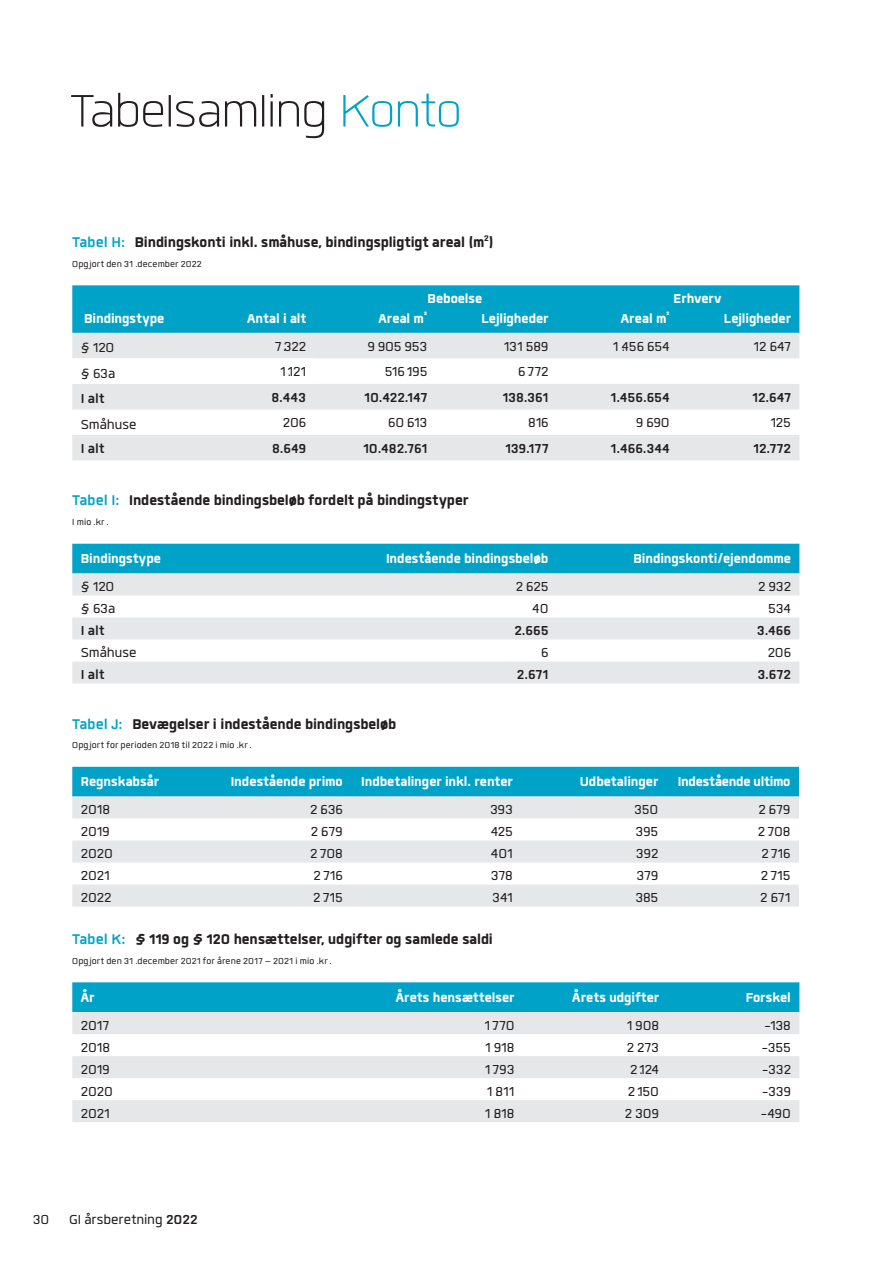
<style>
.page{position:relative;width:893px;height:1263px;background:#fff}
.page>*{position:absolute;margin:0;border:0;box-sizing:border-box;transform-origin:0 0}
.rubrik_1_-_42{font:300 63px "Quan";letter-spacing:-.01em;color:#231f20}
.Tabelrubrik{font:800 19.5px "Quan";letter-spacing:-.005em;color:#231f20}
.Tabel_tekst{font:18px "Quan";color:#231f20}
.Tabel_headertekst{font:800 18px "Quan";letter-spacing:-.005em;color:#fff}
.Tabel_tekst-2{font:700 18px "Quan";letter-spacing:.01em;color:#231f20}
.Brød{font:18px "Quan";color:#231f20}
.Brød-2{font:700 18px "Quan";letter-spacing:.01em;color:#231f20}
.Tabel_lille_tekst{font:12px "Quan";letter-spacing:.01em;color:#231f20}
.s1{color:#00a3c7}
.s2{font-weight:700;color:#00a3c7}
.s3{font-weight:700}
</style>
<div class="page">
<div style="left:72px;top:285px;width:727px;height:48px;background:#00a3c7"></div>
<svg style="left:72px;top:333px;width:727px;height:127px;fill:#e6e7e9"></svg>
<svg style="left:72px;top:358px;width:243px;height:26px"></svg>
<div style="left:72px;top:544px;width:727px;height:29px;background:#00a3c7"></div>
<svg style="left:72px;top:573px;width:727px;height:110px;fill:#e6e7e9"></svg>
<div style="left:72px;top:767px;width:727px;height:29px;background:#00a3c7"></div>
<svg style="left:72px;top:796px;width:727px;height:110px;fill:#e6e7e9"></svg>
<div style="left:72px;top:982px;width:727px;height:30px;background:#00a3c7"></div>
<svg style="left:72px;top:1012px;width:727px;height:110px;fill:#e6e7e9"></svg>
<h1 class="rubrik_1_-_42" style="left:70px;top:82px;width:393px">Tabelsamling <span class="s1">Konto</span></h1>
<h3 class="Tabelrubrik" style="left:72px;top:233px;width:423px"><span class="s2">Tabel H:</span> Bindingskonti inkl. småhuse, bindingspligtigt areal (m<sup>2</sup>)</h3>
<p class="Tabel_lille_tekst" style="left:72px;top:258px;width:131px">Opgjort den 31. december 2022</p>
<p class="Tabel_headertekst" style="left:427px;top:290px;width:56px">Beboelse</p>
<p class="Tabel_headertekst" style="left:673px;top:290px;width:49px">Erhverv</p>
<p class="Tabel_headertekst" style="left:84px;top:309px;width:82px">Bindingstype</p>
<p class="Tabel_headertekst" style="left:247px;top:309px;width:61px">Antal i alt</p>
<p class="Tabel_headertekst" style="left:378px;top:309px;width:50px">Areal m<sup>²</sup></p>
<p class="Tabel_headertekst" style="left:482px;top:309px;width:69px">Lejligheder</p>
<p class="Tabel_headertekst" style="left:621px;top:309px;width:50px">Areal m<sup>²</sup></p>
<p class="Tabel_headertekst" style="left:724px;top:309px;width:69px">Lejligheder</p>
<p class="Brød" style="left:81px;top:339px;width:35px">§ 120</p>
<p class="Tabel_tekst" style="left:275px;top:338px;width:32px">7.322</p>
<p class="Tabel_tekst" style="left:368px;top:338px;width:61px">9.905.953</p>
<p class="Tabel_tekst" style="left:504px;top:338px;width:46px">131.589</p>
<p class="Tabel_tekst" style="left:613px;top:338px;width:58px">1.456.654</p>
<p class="Tabel_tekst" style="left:754px;top:338px;width:38px">12.647</p>
<p class="Brød" style="left:81px;top:365px;width:36px">§ 63a</p>
<p class="Tabel_tekst" style="left:280px;top:363px;width:27px">1.121</p>
<p class="Tabel_tekst" style="left:385px;top:363px;width:44px">516.195</p>
<p class="Tabel_tekst" style="left:518px;top:363px;width:32px">6.772</p>
<p class="Brød-2" style="left:81px;top:390px;width:25px">I alt</p>
<p class="Tabel_tekst-2" style="left:271px;top:388px;width:36px">8.443</p>
<p class="Tabel_tekst-2" style="left:365px;top:388px;width:64px">10.422.147</p>
<p class="Tabel_tekst-2" style="left:503px;top:388px;width:47px">138.361</p>
<p class="Tabel_tekst-2" style="left:611px;top:388px;width:60px">1.456.654</p>
<p class="Tabel_tekst-2" style="left:752px;top:388px;width:40px">12.647</p>
<p class="Brød" style="left:81px;top:416px;width:57px">Småhuse</p>
<p class="Tabel_tekst" style="left:283px;top:414px;width:25px">206</p>
<p class="Tabel_tekst" style="left:388px;top:414px;width:41px">60.613</p>
<p class="Tabel_tekst" style="left:528px;top:414px;width:22px">816</p>
<p class="Tabel_tekst" style="left:636px;top:414px;width:35px">9.690</p>
<p class="Tabel_tekst" style="left:771px;top:414px;width:22px">125</p>
<p class="Brød-2" style="left:81px;top:439px;width:25px">I alt</p>
<p class="Tabel_tekst-2" style="left:272px;top:439px;width:36px">8.649</p>
<p class="Tabel_tekst-2" style="left:363px;top:439px;width:65px">10.482.761</p>
<p class="Tabel_tekst-2" style="left:505px;top:439px;width:45px">139.177</p>
<p class="Tabel_tekst-2" style="left:611px;top:439px;width:60px">1.466.344</p>
<p class="Tabel_tekst-2" style="left:753px;top:439px;width:39px">12.772</p>
<h3 class="Tabelrubrik" style="left:72px;top:491px;width:398px"><span class="s2">Tabel I:</span> Indestående bindingsbeløb fordelt på bindingstyper</h3>
<p class="Tabel_lille_tekst" style="left:72px;top:516px;width:36px">I mio. kr.</p>
<p class="Tabel_headertekst" style="left:81px;top:550px;width:82px">Bindingstype</p>
<p class="Tabel_headertekst" style="left:386px;top:550px;width:164px">Indestående bindingsbeløb</p>
<p class="Tabel_headertekst" style="left:633px;top:550px;width:159px">Bindingskonti/ejendomme</p>
<p class="Brød" style="left:81px;top:578px;width:35px">§ 120</p>
<p class="Brød" style="left:516px;top:578px;width:34px">2.625</p>
<p class="Brød" style="left:758px;top:578px;width:34px">2.932</p>
<p class="Brød" style="left:81px;top:600px;width:36px">§ 63a</p>
<p class="Brød" style="left:532px;top:600px;width:18px">40</p>
<p class="Brød" style="left:768px;top:600px;width:24px">534</p>
<p class="Brød-2" style="left:81px;top:622px;width:25px">I alt</p>
<p class="Brød-2" style="left:514px;top:622px;width:36px">2.665</p>
<p class="Brød-2" style="left:757px;top:622px;width:35px">3.466</p>
<p class="Brød" style="left:81px;top:644px;width:57px">Småhuse</p>
<p class="Brød" style="left:541px;top:644px;width:9px">6</p>
<p class="Brød" style="left:768px;top:644px;width:25px">206</p>
<p class="Brød-2" style="left:81px;top:666px;width:25px">I alt</p>
<p class="Brød-2" style="left:517px;top:666px;width:33px">2.671</p>
<p class="Brød-2" style="left:758px;top:666px;width:35px">3.672</p>
<h3 class="Tabelrubrik" style="left:72px;top:714px;width:326px"><span class="s2">Tabel J:</span> Bevægelser i indestående bindingsbeløb</h3>
<p class="Tabel_lille_tekst" style="left:72px;top:739px;width:179px">Opgjort for perioden 2018 til 2022 i mio. kr.</p>
<p class="Tabel_headertekst" style="left:81px;top:773px;width:80px">Regnskabsår</p>
<p class="Tabel_headertekst" style="left:231px;top:773px;width:113px">Indestående primo</p>
<p class="Tabel_headertekst" style="left:361px;top:773px;width:153px">Indbetalinger inkl. renter</p>
<p class="Tabel_headertekst" style="left:580px;top:773px;width:80px">Udbetalinger</p>
<p class="Tabel_headertekst" style="left:678px;top:773px;width:114px">Indestående ultimo</p>
<p class="Tabel_tekst" style="left:81px;top:801px;width:31px">2018</p>
<p class="Tabel_tekst" style="left:310px;top:801px;width:34px">2.636</p>
<p class="Tabel_tekst" style="left:490px;top:801px;width:24px">393</p>
<p class="Tabel_tekst" style="left:634px;top:801px;width:25px">350</p>
<p class="Tabel_tekst" style="left:758px;top:801px;width:33px">2.679</p>
<p class="Tabel_tekst" style="left:81px;top:823px;width:31px">2019</p>
<p class="Tabel_tekst" style="left:311px;top:823px;width:33px">2.679</p>
<p class="Tabel_tekst" style="left:491px;top:823px;width:23px">425</p>
<p class="Tabel_tekst" style="left:636px;top:823px;width:24px">395</p>
<p class="Tabel_tekst" style="left:758px;top:823px;width:34px">2.708</p>
<p class="Tabel_tekst" style="left:81px;top:845px;width:34px">2020</p>
<p class="Tabel_tekst" style="left:310px;top:845px;width:34px">2.708</p>
<p class="Tabel_tekst" style="left:491px;top:845px;width:23px">401</p>
<p class="Tabel_tekst" style="left:636px;top:845px;width:24px">392</p>
<p class="Tabel_tekst" style="left:761px;top:845px;width:31px">2.716</p>
<p class="Tabel_tekst" style="left:81px;top:867px;width:31px">2021</p>
<p class="Tabel_tekst" style="left:314px;top:867px;width:31px">2.716</p>
<p class="Tabel_tekst" style="left:491px;top:867px;width:23px">378</p>
<p class="Tabel_tekst" style="left:637px;top:867px;width:23px">379</p>
<p class="Tabel_tekst" style="left:761px;top:867px;width:31px">2.715</p>
<p class="Tabel_tekst" style="left:81px;top:889px;width:32px">2022</p>
<p class="Tabel_tekst" style="left:313px;top:889px;width:31px">2.715</p>
<p class="Tabel_tekst" style="left:493px;top:889px;width:22px">341</p>
<p class="Tabel_tekst" style="left:636px;top:889px;width:24px">385</p>
<p class="Tabel_tekst" style="left:760px;top:889px;width:32px">2.671</p>
<h3 class="Tabelrubrik" style="left:72px;top:930px;width:422px"><span class="s2">Tabel K:</span> § 119 og § 120 hensættelser, udgifter og samlede saldi</h3>
<p class="Tabel_lille_tekst" style="left:72px;top:955px;width:259px">Opgjort den 31. december 2021 for årene 2017 – 2021 i mio. kr.</p>
<p class="Tabel_headertekst" style="left:81px;top:989px;width:15px">År</p>
<p class="Tabel_headertekst" style="left:396px;top:989px;width:120px">Årets hensættelser</p>
<p class="Tabel_headertekst" style="left:572px;top:989px;width:88px">Årets udgifter</p>
<p class="Tabel_headertekst" style="left:746px;top:989px;width:47px">Forskel</p>
<p class="Tabel_tekst" style="left:81px;top:1017px;width:30px">2017</p>
<p class="Tabel_tekst" style="left:485px;top:1017px;width:31px">1.770</p>
<p class="Tabel_tekst" style="left:627px;top:1017px;width:33px">1.908</p>
<p class="Tabel_tekst" style="left:764px;top:1017px;width:28px">-138</p>
<p class="Tabel_tekst" style="left:81px;top:1039px;width:31px">2018</p>
<p class="Tabel_tekst" style="left:486px;top:1039px;width:30px">1.918</p>
<p class="Tabel_tekst" style="left:627px;top:1039px;width:34px">2.273</p>
<p class="Tabel_tekst" style="left:761px;top:1039px;width:31px">-355</p>
<p class="Tabel_tekst" style="left:81px;top:1061px;width:31px">2019</p>
<p class="Tabel_tekst" style="left:485px;top:1061px;width:31px">1.793</p>
<p class="Tabel_tekst" style="left:630px;top:1061px;width:31px">2.124</p>
<p class="Tabel_tekst" style="left:762px;top:1061px;width:31px">-332</p>
<p class="Tabel_tekst" style="left:81px;top:1083px;width:34px">2020</p>
<p class="Tabel_tekst" style="left:487px;top:1083px;width:29px">1.811</p>
<p class="Tabel_tekst" style="left:628px;top:1083px;width:33px">2.150</p>
<p class="Tabel_tekst" style="left:762px;top:1083px;width:31px">-339</p>
<p class="Tabel_tekst" style="left:81px;top:1105px;width:31px">2021</p>
<p class="Tabel_tekst" style="left:485px;top:1105px;width:31px">1.818</p>
<p class="Tabel_tekst" style="left:625px;top:1105px;width:36px">2.309</p>
<p class="Tabel_tekst" style="left:761px;top:1105px;width:32px">-490</p>
<p class="Tabel_tekst" style="left:33px;top:1211px;width:166px">30 GI årsberetning <span class="s3">2022</span></p>
</div>
